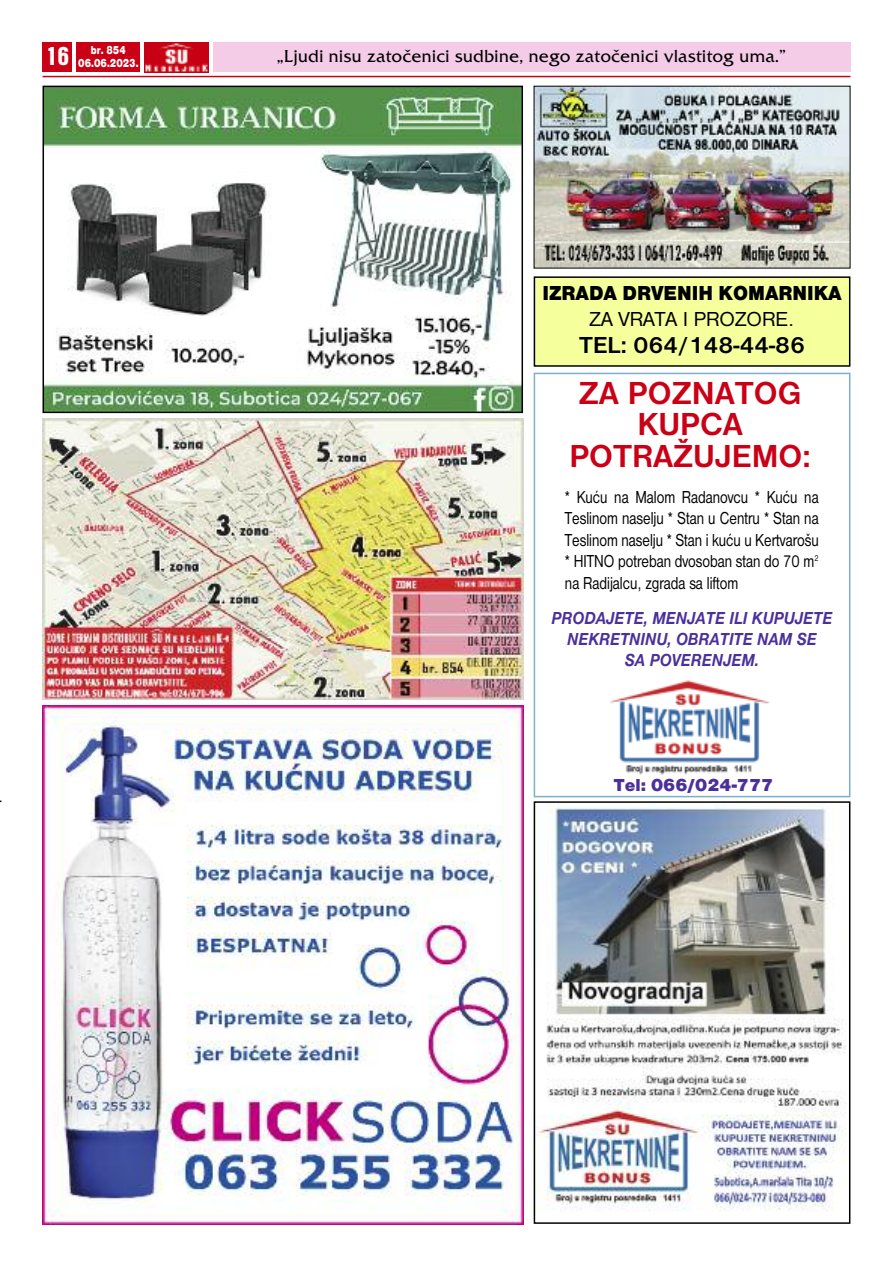
<style>
.page{position:relative;width:893px;height:1263px;background:#fff}
.page>*{position:absolute;margin:0;border:0;box-sizing:border-box;transform-origin:0 0}
.t1{font:700 33px/31.5px "Nimbus San DEE";color:#ca0016;text-align:center}
.t2{font:27px "Nimbus San DEE Blac Cond";color:#fff}
.t3{font:700 24px "Nimbus San DEE";color:#000}
.t4{font:21px "Nimbus San DEE Blac";color:#000;scale:.95 1}
.t5{font:21px "Nimbus San DEE";color:#000}
.t6{font:18px/21.6px "Nimbus San DEE";color:#000;text-align:justify;scale:.8 1}
.t7{font:italic 700 18px/21px "Nimbus San DEE";color:#4b309c;text-align:center;scale:.9 1}
.t8{font:18px "Friz Qua Itc TEE";color:#000}
.t9{font:18px "Nimbus San DEE Blac";color:#4b309c}
.t10{font:12px/13.5px "Nimbus San DEE Blac";color:#fff;text-align:center;scale:.8 1}
</style>
<div class="page">
<div style="left:534px;top:373px;width:316px;height:424px;border:2px solid #7caece"></div>
<img style="left:46px;top:89px;width:474px;height:321px">
<div style="left:43px;top:86px;width:480px;height:327px;border:2px solid #000"></div>
<hr style="left:43px;top:76px;width:807px;height:1px;background:#ca0016">
<div style="left:43px;top:43px;width:29px;height:29px;background:#ca0016"></div>
<img style="left:145px;top:43px;width:63px;height:29px">
<div style="left:213px;top:43px;width:637px;height:29px;background:#f4cce8"></div>
<div style="left:77px;top:43px;width:63px;height:29px;background:#ca0016"></div>
<img style="left:536px;top:88px;width:312px;height:178px">
<img style="left:43px;top:418px;width:480px;height:281px">
<img style="left:537px;top:807px;width:309px;height:404px">
<div style="left:534px;top:801px;width:316px;height:423px;border:2px solid #000"></div>
<img style="left:43px;top:706px;width:480px;height:519px">
<div style="left:534px;top:277px;width:316px;height:89px;background:#f5ff9c"></div>
<div style="left:534px;top:276px;width:316px;height:91px;border:2px solid #000"></div>
<img style="left:610px;top:680px;width:160px;height:95px">
<p class="t10" style="left:78px;top:43px;width:77px">br. 854<br>06.06.2023.</p>
<h2 class="t2" style="left:46px;top:40px;width:25px">16</h2>
<p class="t8" style="left:277px;top:45px;width:511px">„Ljudi nisu zatočenici sudbine, nego zatočenici vlastitog uma.”</p>
<p class="t4" style="left:542px;top:281px;width:317px">IZRADA DRVENIH KOMARNIKA</p>
<p class="t5" style="left:590px;top:306px;width:206px">ZA VRATA I PROZORE.</p>
<h3 class="t3" style="left:579px;top:331px;width:227px">TEL: 064/148-44-86</h3>
<h1 class="t1" style="left:569px;top:377px;width:243px">ZA POZNATOG<br>KUPCA<br>POTRAŽUJEMO:</h1>
<p class="t6" style="left:565px;top:485px;width:319px">* Kuću na Malom Radanovcu * Kuću na Teslinom naselju * Stan u Centru * Stan na Teslinom naselju * Stan i kuću u Kertvarošu * HITNO potreban dvosoban stan do 70 m<sup>2 </sup>na Radijalcu, zgrada sa liftom</p>
<p class="t7" style="left:552px;top:607px;width:313px">PRODAJETE, MENJATE ILI KUPUJETE<br>NEKRETNINU, OBRATITE NAM SE<br>SA POVERENJEM.</p>
<p class="t9" style="left:614px;top:774px;width:161px">Tel: 066/024-777</p>
</div>
